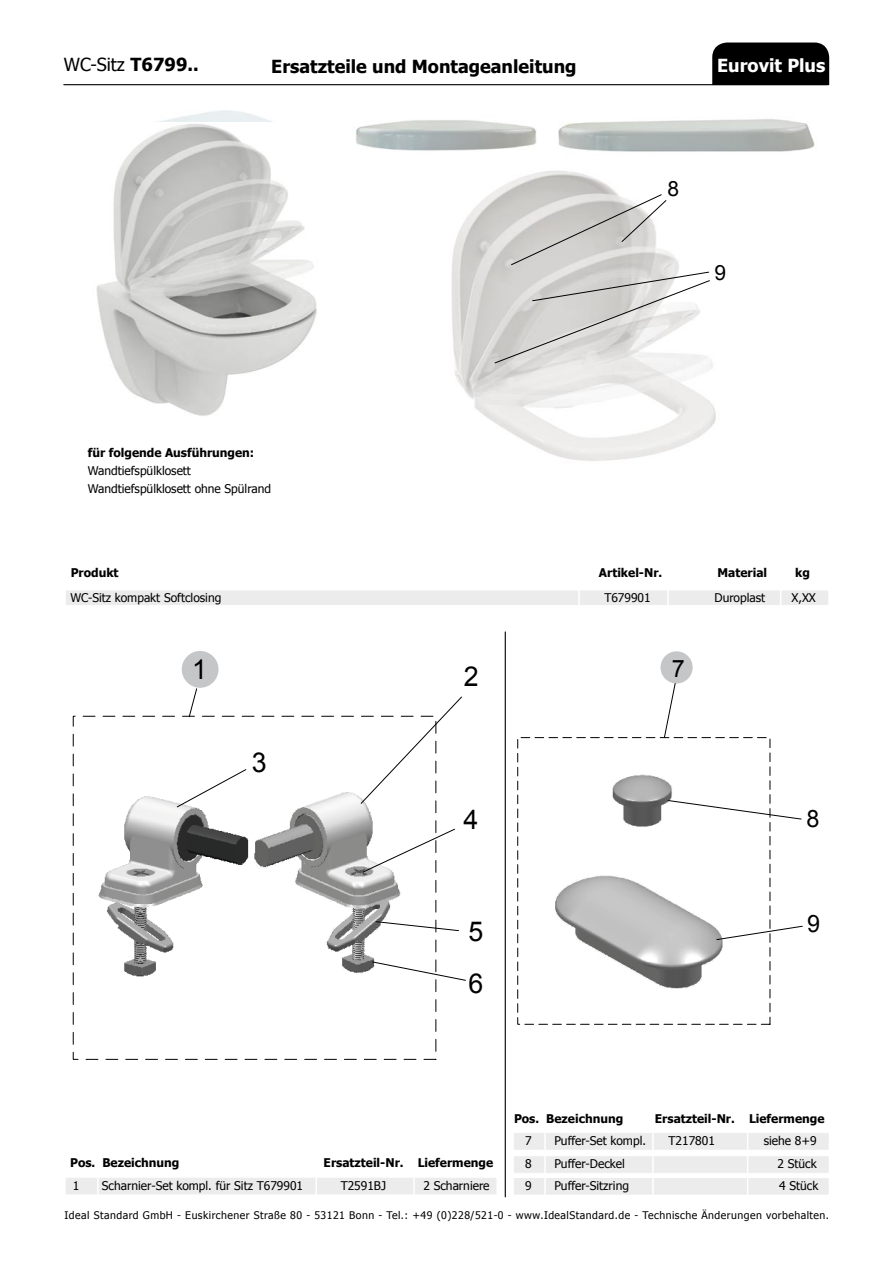
<style>
.page{position:relative;width:893px;height:1263px;background:#fff}
.page>*{position:absolute;margin:0;border:0;box-sizing:border-box;transform-origin:0 0}
.t1{font:27.45px "Arial";color:#000}
.t2{font:24px "Arial";color:#000}
.t3{font:21px "Arial";color:#000}
.t4{font:700 18px "Tahoma";color:#000}
.t5{font:18px "Tahoma";color:#000}
.t6{font:700 18px "Tahoma";color:#fff}
.t7{font:12px/18px "Tahoma";color:#000}
.t8{font:700 12px "Tahoma";color:#000}
.t9{font:10.5px "Tahoma";letter-spacing:.045em;color:#000}
.s1{font-weight:700}
</style>
<div class="page">
<img style="left:451px;top:171px;width:265px;height:290px">
<div style="left:65px;top:590px;width:764px;height:15px;background:#ececed"></div>
<hr style="left:64px;top:84px;width:764px;height:1px;background:#000">
<div style="left:712px;top:43px;width:117px;height:42px;background:#000"></div>
<div style="left:513px;top:1132px;width:316px;height:18px;background:#ececed"></div>
<div style="left:513px;top:1132px;width:317px;height:18px;border:1px solid #fff"></div>
<svg style="left:544px;top:1133px;width:2px;height:17px"></svg>
<svg style="left:652px;top:1133px;width:2px;height:17px"></svg>
<svg style="left:747px;top:1133px;width:1px;height:17px"></svg>
<hr style="left:505px;top:632px;width:1px;height:565px;background:#000">
<svg style="left:578px;top:590px;width:2px;height:15px"></svg>
<svg style="left:667px;top:590px;width:2px;height:15px"></svg>
<svg style="left:780px;top:590px;width:1px;height:15px"></svg>
<div style="left:513px;top:1156px;width:316px;height:17px;background:#ececed"></div>
<div style="left:513px;top:1177px;width:316px;height:18px;background:#ececed"></div>
<div style="left:513px;top:1177px;width:317px;height:18px;border:1px solid #fff"></div>
<svg style="left:544px;top:1156px;width:2px;height:39px"></svg>
<svg style="left:652px;top:1156px;width:2px;height:39px"></svg>
<svg style="left:747px;top:1156px;width:1px;height:39px"></svg>
<div style="left:65px;top:1177px;width:432px;height:18px;background:#ececed"></div>
<div style="left:65px;top:1177px;width:432px;height:18px;border:1px solid #fff"></div>
<svg style="left:97px;top:1177px;width:2px;height:18px"></svg>
<svg style="left:315px;top:1177px;width:2px;height:18px"></svg>
<svg style="left:413px;top:1177px;width:2px;height:18px"></svg>
<img style="left:356px;top:120px;width:181px;height:31px">
<img style="left:558px;top:119px;width:257px;height:33px">
<div style="left:660px;top:651px;width:33px;height:32px;background:#c5c6c8;border-radius:50%"></div>
<svg style="left:664px;top:683px;width:12px;height:54px"></svg>
<div style="left:517px;top:737px;width:253px;height:287px;border:1px dashed #000"></div>
<img style="left:555px;top:875px;width:168px;height:114px">
<img style="left:612px;top:774px;width:60px;height:53px">
<svg style="left:668px;top:800px;width:134px;height:19px"></svg>
<svg style="left:716px;top:926px;width:87px;height:14px"></svg>
<svg style="left:494px;top:194px;width:216px;height:170px"></svg>
<img style="left:98px;top:796px;width:151px;height:181px">
<img style="left:254px;top:792px;width:147px;height:182px">
<div style="left:182px;top:651px;width:37px;height:37px;background:#c5c6c8;border-radius:50%"></div>
<svg style="left:361px;top:696px;width:101px;height:108px"></svg>
<svg style="left:189px;top:688px;width:8px;height:29px"></svg>
<svg style="left:177px;top:769px;width:69px;height:38px"></svg>
<svg style="left:363px;top:829px;width:92px;height:43px"></svg>
<svg style="left:372px;top:961px;width:94px;height:20px"></svg>
<svg style="left:376px;top:921px;width:83px;height:10px"></svg>
<img style="left:96px;top:123px;width:221px;height:293px">
<h3 class="t5" style="left:64px;top:52px;width:136px">WC-Sitz <span class="s1">T6799..</span></h3>
<h3 class="t4" style="left:271px;top:54px;width:307px">Ersatzteile und Montageanleitung</h3>
<p class="t8" style="left:88px;top:444px;width:168px">für folgende Ausführungen:</p>
<p class="t7" style="left:88px;top:461px;width:185px">Wandtiefspülklosett<br>Wandtiefspülklosett ohne Spülrand</p>
<h3 class="t6" style="left:717px;top:53px;width:110px">Eurovit Plus</h3>
<h3 class="t3" style="left:668px;top:176px;width:13px">8</h3>
<h3 class="t3" style="left:714px;top:261px;width:13px">9</h3>
<p class="t8" style="left:71px;top:564px;width:49px">Produkt</p>
<p class="t8" style="left:599px;top:564px;width:65px">Artikel-Nr.</p>
<p class="t8" style="left:717px;top:564px;width:51px">Material</p>
<p class="t8" style="left:795px;top:564px;width:16px">kg</p>
<p class="t7" style="left:70px;top:588px;width:152px">WC-Sitz kompakt Softclosing</p>
<p class="t7" style="left:604px;top:588px;width:48px">T679901</p>
<p class="t7" style="left:714px;top:588px;width:52px">Duroplast</p>
<p class="t7" style="left:791px;top:588px;width:26px">X,XX</p>
<h1 class="t1" style="left:192px;top:654px;width:16px">1</h1>
<h1 class="t1" style="left:252px;top:747px;width:16px">3</h1>
<h1 class="t1" style="left:464px;top:661px;width:16px">2</h1>
<h1 class="t1" style="left:463px;top:804px;width:16px">4</h1>
<h1 class="t1" style="left:468px;top:916px;width:16px">5</h1>
<h1 class="t1" style="left:468px;top:968px;width:16px">6</h1>
<h2 class="t2" style="left:672px;top:655px;width:15px">7</h2>
<h2 class="t2" style="left:806px;top:805px;width:15px">8</h2>
<h2 class="t2" style="left:807px;top:910px;width:15px">9</h2>
<p class="t8" style="left:70px;top:1154px;width:111px">Pos. Bezeichnung</p>
<p class="t8" style="left:324px;top:1154px;width:171px">Ersatzteil-Nr. Liefermenge</p>
<p class="t7" style="left:73px;top:1176px;width:8px">1</p>
<p class="t7" style="left:102px;top:1176px;width:203px">Scharnier-Set kompl. für Sitz T679901</p>
<p class="t7" style="left:341px;top:1176px;width:47px">T2591BJ</p>
<p class="t7" style="left:424px;top:1176px;width:68px">2 Scharniere</p>
<p class="t8" style="left:514px;top:1110px;width:111px">Pos. Bezeichnung</p>
<p class="t8" style="left:655px;top:1110px;width:171px">Ersatzteil-Nr. Liefermenge</p>
<p class="t7" style="left:525px;top:1131px;width:8px">7</p>
<p class="t7" style="left:554px;top:1131px;width:93px">Puffer-Set kompl.</p>
<p class="t7" style="left:669px;top:1131px;width:48px">T217801</p>
<p class="t7" style="left:764px;top:1131px;width:55px">siehe 8+9</p>
<p class="t7" style="left:525px;top:1154px;width:8px">8</p>
<p class="t7" style="left:554px;top:1154px;width:72px">Puffer-Deckel</p>
<p class="t7" style="left:777px;top:1154px;width:41px">2 Stück</p>
<p class="t7" style="left:525px;top:1176px;width:8px">9</p>
<p class="t7" style="left:554px;top:1176px;width:76px">Puffer-Sitzring</p>
<p class="t7" style="left:779px;top:1176px;width:41px">4 Stück</p>
<p class="t9" style="left:65px;top:1208px;width:766px">Ideal Standard GmbH - Euskirchener Straße 80 - 53121 Bonn - Tel.: +49 (0)228/521-0 - www.IdealStandard.de - Technische Änderungen vorbehalten.</p>
</div>
